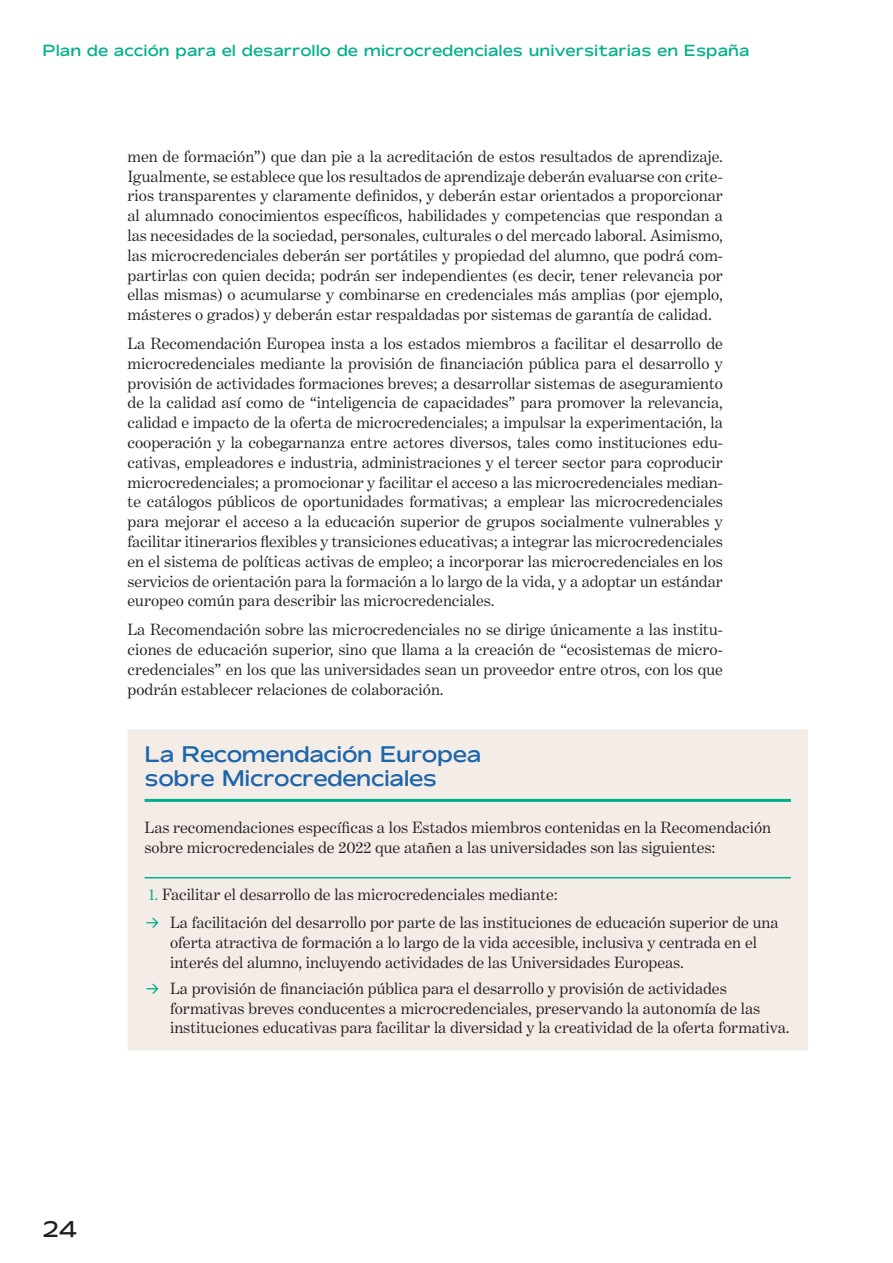
<style>
.page{position:relative;width:893px;height:1263px;background:#fff}
.page>*{position:absolute;margin:0;border:0;box-sizing:border-box;transform-origin:0 0}
.TITOL_4__requadres{font:21px/24px "Mattone";letter-spacing:-.02em;color:#1b65aa}
.t1{font:21px "Mattone";color:#231f20}
.text{font:16.5px/19.8px "Benton Modern One";color:#231f20;text-align:justify}
.t2{font:15px "Mattone";color:#01af8b}
.s1{color:#01af8b}
.s2{font-family:"Inter";color:#01af8b}
</style>
<div class="page">
<div style="left:128px;top:729px;width:680px;height:321px;background:#f4ece6"></div>
<hr style="left:145px;top:799px;width:646px;height:3px;background:#01af8b">
<hr style="left:145px;top:877px;width:646px;height:1px;background:#01af8b">
<p class="t2" style="left:43px;top:41px;width:709px">Plan de acción para el desarrollo de microcredenciales universitarias en España</p>
<p class="text" style="left:128px;top:146px;width:597px">men de formación”) que dan pie a la acreditación de estos resultados de aprendizaje.<br>Igualmente, se establece que los resultados de aprendizaje deberán evaluarse con crite&shy;rios transparentes y claramente definidos, y deberán estar orientados a proporcionar al alumnado conocimientos específicos, habilidades y competencias que respondan a las necesidades de la sociedad, personales, culturales o del mercado laboral. Asimismo, las microcredenciales deberán ser portátiles y propiedad del alumno, que podrá com&shy;partirlas con quien decida; podrán ser independientes (es decir, tener relevancia por ellas mismas) o acumularse y combinarse en credenciales más amplias (por ejemplo, másteres o grados) y deberán estar respaldadas por sistemas de garantía de calidad.</p>
<p class="text" style="left:128px;top:333px;width:597px">La Recomendación Europea insta a los estados miembros a facilitar el desarrollo de microcredenciales mediante la provisión de financiación pública para el desarrollo y provisión de actividades formaciones breves; a desarrollar sistemas de aseguramiento de la calidad así como de “inteligencia de capacidades” para promover la relevancia, calidad e impacto de la oferta de microcredenciales; a impulsar la experimentación, la cooperación y la cobegarnanza entre actores diversos, tales como instituciones edu&shy;cativas, empleadores e industria, administraciones y el tercer sector para coproducir microcredenciales; a promocionar y facilitar el acceso a las microcredenciales median&shy;te catálogos públicos de oportunidades formativas; a emplear las microcredenciales para mejorar el acceso a la educación superior de grupos socialmente vulnerables y facilitar itinerarios flexibles y transiciones educativas; a integrar las microcredenciales en el sistema de políticas activas de empleo; a incorporar las microcredenciales en los servicios de orientación para la formación a lo largo de la vida, y a adoptar un estándar europeo común para describir las microcredenciales.</p>
<p class="text" style="left:128px;top:620px;width:597px">La Recomendación sobre las microcredenciales no se dirige únicamente a las institu&shy;ciones de educación superior, sino que llama a la creación de “ecosistemas de micro&shy;credenciales” en los que las universidades sean un proveedor entre otros, con los que podrán establecer relaciones de colaboración.</p>
<p class="TITOL_4__requadres" style="left:145px;top:742px;width:338px">La Recomendación Europea sobre Microcredenciales</p>
<p class="text" style="left:145px;top:817px;width:628px">Las recomendaciones específicas a los Estados miembros contenidas en la Recomendación sobre microcredenciales de 2022 que atañen a las universidades son las siguientes:</p>
<p class="text" style="left:149px;top:884px;width:410px"><span class="s1">1.</span> Facilitar el desarrollo de las microcredenciales mediante:</p>
<p class="text" style="left:170px;top:912px;width:610px;text-align:left;text-indent:-26px"><span class="s2">→</span> La facilitación del desarrollo por parte de las instituciones de educación superior de una oferta atractiva de formación a lo largo de la vida accesible, inclusiva y centrada en el interés del alumno, incluyendo actividades de las Universidades Europeas.</p>
<p class="text" style="left:170px;top:978px;width:621px;text-align:left;text-indent:-26px"><span class="s2">→</span> La provisión de financiación pública para el desarrollo y provisión de actividades formativas breves conducentes a microcredenciales, preservando la autonomía de las instituciones educativas para facilitar la diversidad y la creatividad de la oferta formativa.</p>
<p class="t1" style="left:43px;top:1215px;width:37px">24</p>
</div>
